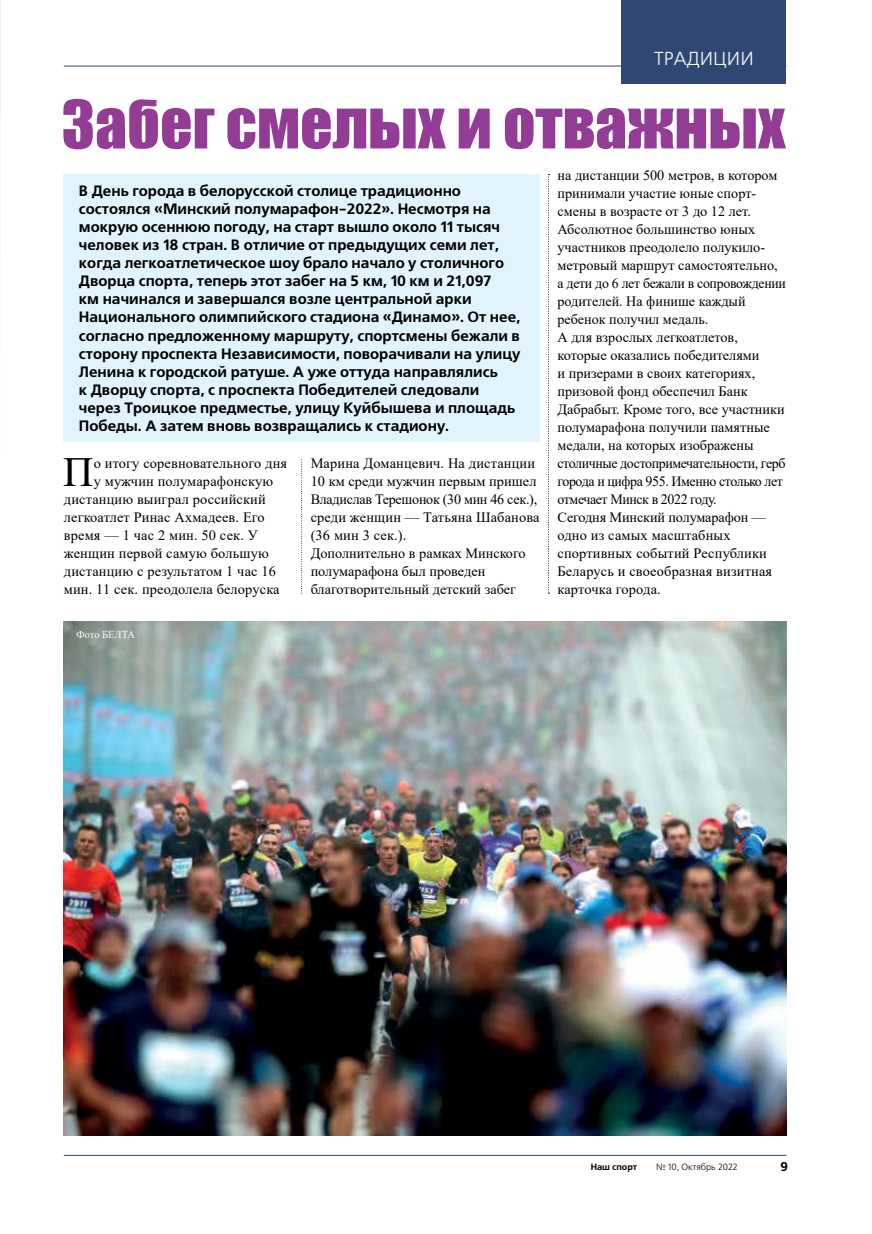
<style>
.page{position:relative;width:872px;height:1234px;background:#fff}
.page>*{position:absolute;margin:0;border:0;box-sizing:border-box;transform-origin:0 0}
.t1{font:61.5px "Impact";color:#933c96}
.t2{font:41.4px "Times New Roman";color:#000}
.t3{font:18.75px "Free Set C";color:#fff}
.t4{font:700 15px/18px "Free Set C";color:#000}
.t5{font:14.25px/18px "Times New Roman";color:#000}
.t6{font:700 12.75px "Free Set C";color:#000}
.t7{font:10.5px "Times New Roman";letter-spacing:-.015em;color:#fff}
.t8{font:9px "Free Set C";color:#000}
.t9{font:700 9px "Free Set C";color:#000}
</style>
<div class="page">
<hr style="left:64px;top:66px;width:722px;height:1px;background:#304774">
<div style="left:621px;top:0;width:165px;height:83px;background:#304774"></div>
<hr style="left:64px;top:1154px;width:722px;height:1px;background:#304774">
<hr style="left:0;top:0;width:1px;height:655px;background:#5ac7d9">
<div style="left:64px;top:174px;width:476px;height:267px;background:#e1f4fd"></div>
<svg style="left:301px;top:460px;width:1px;height:134px"></svg>
<svg style="left:548px;top:174px;width:1px;height:419px"></svg>
<img style="left:64px;top:621px;width:722px;height:514px">
<h3 class="t3" style="left:654px;top:49px;width:101px">ТРАДИЦИИ</h3>
<h1 class="t1" style="left:62px;top:77px;width:725px">Забег смелых и отважных</h1>
<p class="t4" style="left:79px;top:183px;width:443px">В День города в белорусской столице традиционно состоялся «Минский полумарафон-2022». Несмотря на мокрую осеннюю погоду, на старт вышло около 11 тысяч человек из 18 стран. В отличие от предыдущих семи лет, когда легкоатлетическое шоу брало начало у столичного Дворца спорта, теперь этот забег на 5 км, 10 км и 21,097<br>км начинался и завершался возле центральной арки Национального олимпийского стадиона «Динамо». От нее, согласно предложенному маршруту, спортсмены бежали в сторону проспекта Независимости, поворачивали на улицу Ленина к городской ратуше. А уже оттуда направлялись<br>к Дворцу спорта, с проспекта Победителей следовали через Троицкое предместье, улицу Куйбышева и площадь Победы. А затем вновь возвращались к стадиону.</p>
<h2 class="t2" style="left:63px;top:443px;width:32px">П</h2>
<p class="t5" style="left:94px;top:454px;width:195px">о итогу соревновательного дня</p>
<p class="t5" style="left:94px;top:472px;width:181px">у мужчин полумарафонскую</p>
<p class="t5" style="left:64px;top:490px;width:203px">дистанцию выиграл российский</p>
<p class="t5" style="left:64px;top:508px;width:202px">легкоатлет Ринас Ахмадеев. Его</p>
<p class="t5" style="left:64px;top:526px;width:196px">время — 1 час 2 мин. 50 сек. У</p>
<p class="t5" style="left:64px;top:544px;width:206px">женщин первой самую большую</p>
<p class="t5" style="left:64px;top:562px;width:214px">дистанцию с результатом 1 час 16</p>
<p class="t5" style="left:64px;top:580px;width:217px">мин. 11 сек. преодолела белоруска</p>
<p class="t7" style="left:77px;top:627px;width:60px">Фото БЕЛТА</p>
<p class="t5" style="left:311px;top:454px;width:230px">Марина Доманцевич. На дистанции<br>10 км среди мужчин первым пришел<br>Владислав Терешонок (30 мин 46 сек.), среди женщин — Татьяна Шабанова (36 мин 3 сек.).<br>Дополнительно в рамках Минского полумарафона был проведен благотворительный детский забег</p>
<p class="t5" style="left:557px;top:166px;width:230px">на дистанции 500 метров, в котором принимали участие юные спорт&shy;смены в возрасте от 3 до 12 лет.<br>Абсолютное большинство юных участников преодолело полукило&shy;метровый маршрут самостоятельно, а дети до 6 лет бежали в сопровождении родителей. На финише каждый ребенок получил медаль.<br>А для взрослых легкоатлетов, которые оказались победителями<br>и призерами в своих категориях, призовой фонд обеспечил Банк<br>Дабрабыт. Кроме того, все участники полумарафона получили памятные медали, на которых изображены столичные достопримечательности, герб города и цифра 955. Именно столько лет отмечает Минск в 2022 году.<br>Сегодня Минский полумарафон — одно из самых масштабных спортивных событий Республики<br>Беларусь и своеобразная визитная карточка города.</p>
<p class="t9" style="left:590px;top:1161px;width:48px">Наш спорт</p>
<p class="t8" style="left:656px;top:1161px;width:83px">№ 10, Октябрь 2022</p>
<p class="t6" style="left:780px;top:1158px;width:9px">9</p>
</div>
